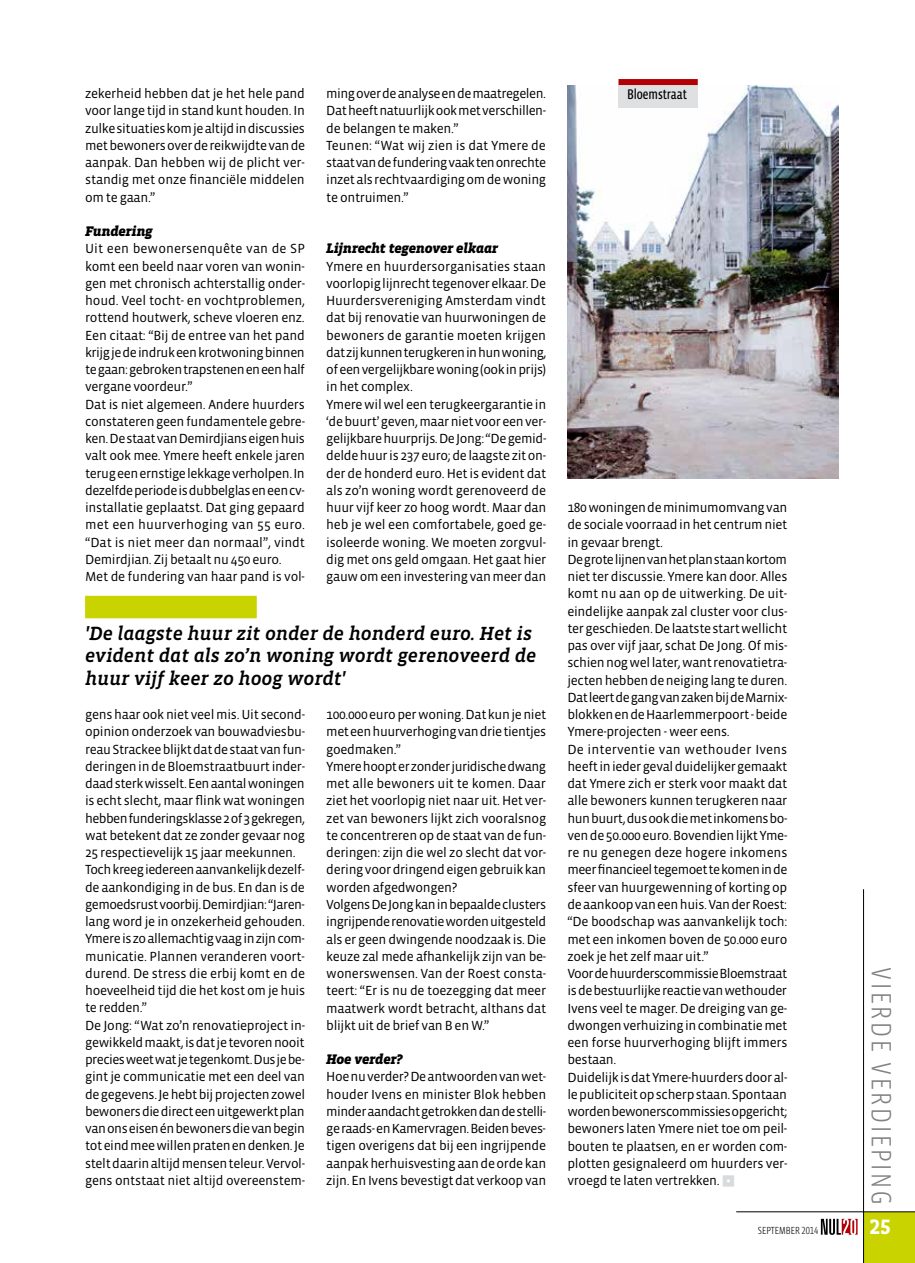
<style>
.page{position:relative;width:915px;height:1263px;background:#fff}
.page>*{position:absolute;margin:0;border:0;box-sizing:border-box;transform-origin:0 0}
.t1{font:300 28.5px "Vista Sans Nar OT";letter-spacing:.095em;color:#818084}
.t2{font:700 21.3px "Vista Slab OT";color:#fff}
.t3{font:italic 500 19.5px/22.5px "Vista Slab OT";letter-spacing:-.005em;color:#000}
.t4{font:italic 900 14.25px "Vista Slab OT";letter-spacing:-.02em;color:#000}
.t5{font:14.25px "Vista Sans Nar OT";letter-spacing:-.005em;color:#000}
.t6{font:13.5px/17.2px "Vista Sans OT";letter-spacing:-.025em;color:#000}
.t7{font:300 10.5px "Vista Sans Nar OT";letter-spacing:-.005em;color:#000}
.s1{font-family:"Button Bonus Square Negative";font-size:14.1px;color:#d8dbdc}
</style>
<div class="page">
<div style="left:863px;top:1212px;width:51px;height:51px;background:#c9d300"></div>
<hr style="left:736px;top:1211px;width:178px;height:1px;background:#000">
<hr style="left:862px;top:889px;width:1px;height:374px;background:#000">
<svg style="left:820px;top:1219px;width:37px;height:16px"></svg>
<img style="left:567px;top:85px;width:270px;height:393px">
<div style="left:618px;top:85px;width:79px;height:22px;background:#d8dbdc"></div>
<div style="left:618px;top:79px;width:79px;height:6px;background:#b30005"></div>
<div style="left:85px;top:596px;width:172px;height:22px;background:#c9d300"></div>
<p class="t6" style="left:85px;top:85px;width:221px;text-align:justify">zekerheid hebben dat je het hele pand voor lange tijd in stand kunt houden. In zulke situaties kom je altijd in discussies met bewoners over de reikwijdte van de aanpak. Dan hebben wij de plicht ver&shy;standig met onze financiële middelen om te gaan.”</p>
<p class="t4" style="left:85px;top:224px;width:69px">Fundering</p>
<p class="t6" style="left:85px;top:240px;width:221px">Uit een bewonersenquête van de SP komt een beeld naar voren van wonin&shy;gen met chronisch achterstallig onder&shy;houd. Veel tocht- en vochtproblemen, rottend houtwerk, scheve vloeren enz.<br>Een citaat: “Bij de entree van het pand krijg je de indruk een krotwoning binnen te gaan: gebroken trapstenen en een half vergane voordeur.”<br>Dat is niet algemeen. Andere huurders constateren geen fundamentele gebre&shy;ken. De staat van Demirdjians eigen huis valt ook mee. Ymere heeft enkele jaren terug een ernstige lekkage verholpen. In dezelfde periode is dubbelglas en een cv&shy;installatie geplaatst. Dat ging gepaard met een huurverhoging van 55 euro. “Dat is niet meer dan normaal”, vindt Demirdjian. Zij betaalt nu 450 euro.<br>Met de fundering van haar pand is vol-</p>
<p class="t6" style="left:326px;top:85px;width:221px">ming over de analyse en de maatregelen.<br>Dat heeft natuurlijk ook met verschillen&shy;de belangen te maken.”<br>Teunen: “Wat wij zien is dat Ymere de staat van de fundering vaak ten onrechte inzet als rechtvaardiging om de woning te ontruimen.”</p>
<p class="t4" style="left:326px;top:241px;width:173px">Lijnrecht tegenover elkaar</p>
<p class="t6" style="left:326px;top:258px;width:221px">Ymere en huurdersorganisaties staan voorlopig lijnrecht tegenover elkaar. De Huurdersvereniging Amsterdam vindt dat bij renovatie van huurwoningen de bewoners de garantie moeten krijgen dat zij kunnen terugkeren in hun woning, of een vergelijkbare woning (ook in prijs) in het complex.<br>Ymere wil wel een terugkeergarantie in ‘de buurt’ geven, maar niet voor een ver&shy;gelijkbare huurprijs. De Jong: “De gemid&shy;delde huur is 237 euro; de laagste zit on&shy;der de honderd euro. Het is evident dat als zo’n woning wordt gerenoveerd de huur vijf keer zo hoog wordt. Maar dan heb je wel een comfortabele, goed ge&shy;ïsoleerde woning. We moeten zorgvul&shy;dig met ons geld omgaan. Het gaat hier gauw om een investering van meer dan</p>
<h3 class="t3" style="left:85px;top:622px;width:452px">'De laagste huur zit onder de honderd euro. Het is evident dat als zo’n woning wordt gerenoveerd de huur vijf keer zo hoog wordt'</h3>
<p class="t6" style="left:85px;top:706px;width:221px">gens haar ook niet veel mis. Uit second&shy;opinion onderzoek van bouwadviesbu&shy;reau Strackee blijkt dat de staat van fun&shy;deringen in de Bloemstraatbuurt inder&shy;daad sterk wisselt. Een aantal woningen is echt slecht, maar flink wat woningen hebben funderingsklasse 2 of 3 gekregen, wat betekent dat ze zonder gevaar nog 25 respectievelijk 15 jaar meekunnen.<br>Toch kreeg iedereen aanvankelijk dezelf&shy;de aankondiging in de bus. En dan is de gemoedsrust voorbij. Demirdjian: “Jaren&shy;lang word je in onzekerheid gehouden.<br>Ymere is zo allemachtig vaag in zijn com&shy;municatie. Plannen veranderen voort&shy;durend. De stress die erbij komt en de hoeveelheid tijd die het kost om je huis te redden.”<br>De Jong: “Wat zo’n renovatieproject in&shy;gewikkeld maakt, is dat je tevoren nooit precies weet wat je tegenkomt. Dus je be&shy;gint je communicatie met een deel van de gegevens. Je hebt bij projecten zowel bewoners die direct een uitgewerkt plan van ons eisen én bewoners die van begin tot eind mee willen praten en denken. Je stelt daarin altijd mensen teleur. Vervol&shy;gens ontstaat niet altijd overeenstem-</p>
<p class="t6" style="left:326px;top:706px;width:221px">100.000 euro per woning. Dat kun je niet met een huurverhoging van drie tientjes goedmaken.”<br>Ymere hoopt er zonder juridische dwang met alle bewoners uit te komen. Daar ziet het voorlopig niet naar uit. Het ver&shy;zet van bewoners lijkt zich vooralsnog te concentreren op de staat van de fun&shy;deringen: zijn die wel zo slecht dat vor&shy;dering voor dringend eigen gebruik kan worden afgedwongen?<br>Volgens De Jong kan in bepaalde clusters ingrijpende renovatie worden uitgesteld als er geen dwingende noodzaak is. Die keuze zal mede afhankelijk zijn van be&shy;wonerswensen. Van der Roest consta&shy;teert: “Er is nu de toezegging dat meer maatwerk wordt betracht, althans dat blijkt uit de brief van B en W.”</p>
<p class="t4" style="left:326px;top:1052px;width:78px">Hoe verder?</p>
<p class="t6" style="left:326px;top:1068px;width:221px;text-align:justify">Hoe nu verder? De antwoorden van wet&shy;houder Ivens en minister Blok hebben minder aandacht getrokken dan de stelli&shy;ge raads- en Kamervragen. Beiden beves&shy;tigen overigens dat bij een ingrijpende aanpak herhuisvesting aan de orde kan zijn. En Ivens bevestigt dat verkoop van</p>
<p class="t5" style="left:626px;top:87px;width:61px">Bloemstraat</p>
<p class="t6" style="left:567px;top:499px;width:221px">180 woningen de minimumomvang van de sociale voorraad in het centrum niet in gevaar brengt.<br>De grote lijnen van het plan staan kortom niet ter discussie. Ymere kan door. Alles komt nu aan op de uitwerking. De uit&shy;eindelijke aanpak zal cluster voor clus&shy;ter geschieden. De laatste start wellicht pas over vijf jaar, schat De Jong. Of mis&shy;schien nog wel later, want renovatietra&shy;jecten hebben de neiging lang te duren.<br>Dat leert de gang van zaken bij de Marnix&shy;blokken en de Haarlemmerpoort - beide Ymere-projecten - weer eens.<br>De interventie van wethouder Ivens heeft in ieder geval duidelijker gemaakt dat Ymere zich er sterk voor maakt dat alle bewoners kunnen terugkeren naar hun buurt, dus ook die met inkomens bo&shy;ven de 50.000 euro. Bovendien lijkt Yme&shy;re nu genegen deze hogere inkomens meer financieel tegemoet te komen in de sfeer van huurgewenning of korting op de aankoop van een huis. Van der Roest: “De boodschap was aanvankelijk toch: met een inkomen boven de 50.000 euro zoek je het zelf maar uit.”<br>Voor de huurderscommissie Bloemstraat is de bestuurlijke reactie van wethouder Ivens veel te mager. De dreiging van ge&shy;dwongen verhuizing in combinatie met een forse huurverhoging blijft immers bestaan.<br>Duidelijk is dat Ymere-huurders door al&shy;le publiciteit op scherp staan. Spontaan worden bewonerscommissies opgericht; bewoners laten Ymere niet toe om peil&shy;bouten te plaatsen, en er worden com&shy;plotten gesignaleerd om huurders ver&shy;vroegd te laten vertrekken. <span class="s1">z</span></p>
<h1 class="t1" style="left:895px;top:967px;width:239px;rotate:90deg">VIERDE VERDIEPING</h1>
<p class="t7" style="left:757px;top:1225px;width:62px">SEPTEMBER 2014</p>
<h2 class="t2" style="left:869px;top:1216px;width:23px">25</h2>
</div>
